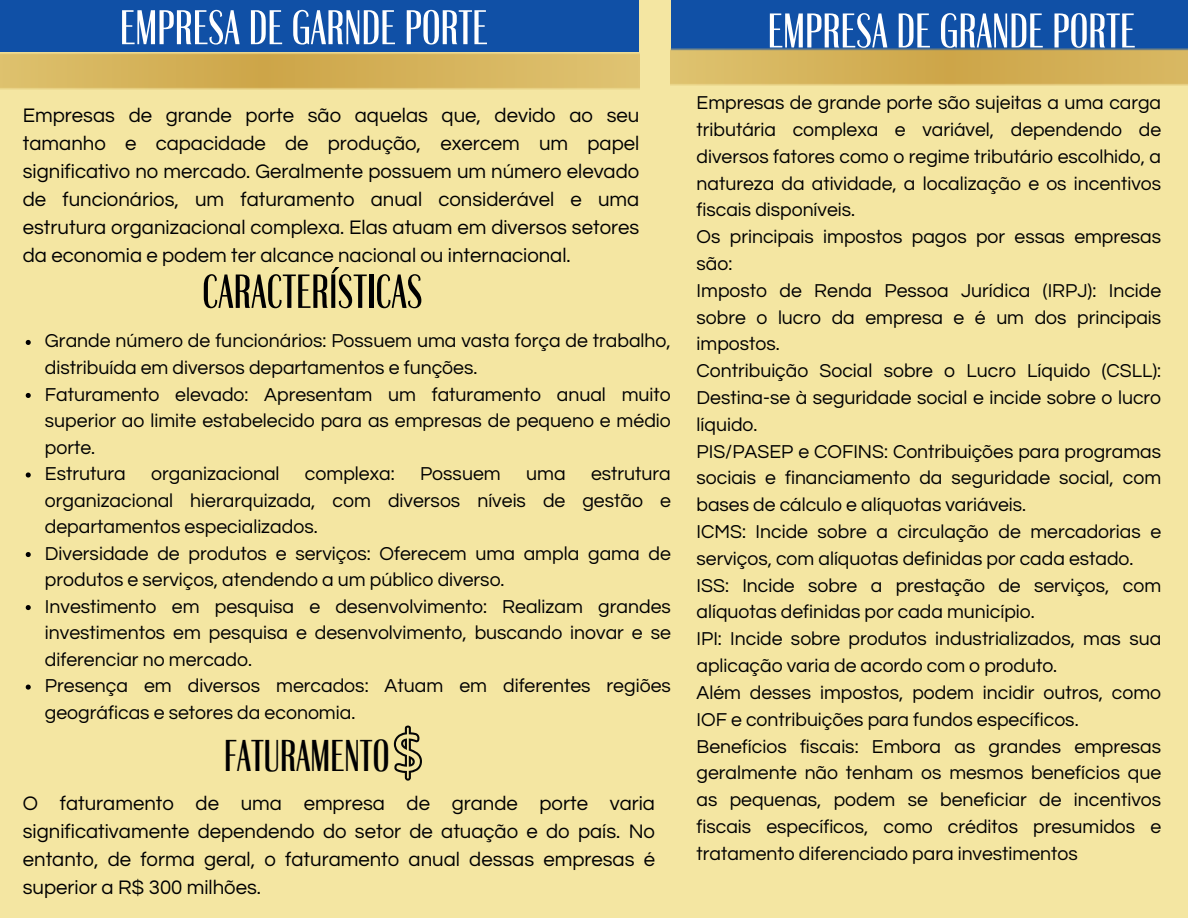
<style>
.page{position:relative;width:1188px;height:918px;background:#f4e6a2}
.page>*{position:absolute;margin:0;border:0;box-sizing:border-box;transform-origin:0 0}
.t1{font:500 51px "Britannic Com D";letter-spacing:.02em;color:#fff}
.t2{font:500 50.1px "Britannic Com D";letter-spacing:.02em;color:#000001}
.t3{font:500 46.35px "Britannic Com D";letter-spacing:.02em;color:#000001}
.t4{font:20.4px/28.2px "Questrial";color:#000001;text-align:justify}
.t5{font:19.5px/26.5px "Questrial";color:#000001}
.t6{font:19.35px/26.8px "Questrial";color:#000001;text-align:justify}
</style>
<div class="page">
<div style="left:0;top:0;width:639px;height:52px;background:#1050a6"></div>
<div style="left:671px;top:0;width:517px;height:52px;background:#1050a6"></div>
<img style="left:671px;top:49px;width:517px;height:37px">
<svg style="left:26px;top:340px;width:5px;height:5px"></svg>
<svg style="left:26px;top:393px;width:5px;height:5px"></svg>
<svg style="left:26px;top:472px;width:5px;height:6px"></svg>
<svg style="left:26px;top:552px;width:5px;height:5px"></svg>
<svg style="left:26px;top:605px;width:5px;height:5px"></svg>
<svg style="left:26px;top:685px;width:5px;height:5px"></svg>
<svg style="left:394px;top:726px;width:28px;height:55px"></svg>
<h1 class="t1" style="left:120px;top:10px;width:368px">EMPRESA DE GARNDE PORTE</h1>
<p class="t1" style="left:768px;top:13px;width:368px">EMPRESA DE GRANDE PORTE</p>
<p class="t4" style="left:23px;top:102px;width:618px">Empresas de grande porte são aquelas que, devido ao seu tamanho e capacidade de produção, exercem um papel significativo no mercado. Geralmente possuem um número elevado de funcionários, um faturamento anual considerável e uma estrutura organizacional complexa. Elas atuam em diversos setores da economia e podem ter alcance nacional ou internacional.</p>
<p class="t2" style="left:203px;top:275px;width:221px">CARACTERÍSTICAS</p>
<p class="t5" style="left:45px;top:328px;width:627px">Grande número de funcionários: Possuem uma vasta força de trabalho, distribuída em diversos departamentos e funções.</p>
<p class="t5" style="left:45px;top:381px;width:628px;text-align:justify">Faturamento elevado: Apresentam um faturamento anual muito superior ao limite estabelecido para as empresas de pequeno e médio porte.</p>
<h1 class="t5" style="left:45px;top:461px;width:82px">Estrutura</h1>
<h1 class="t5" style="left:151px;top:461px;width:130px">organizacional</h1>
<h1 class="t5" style="left:305px;top:461px;width:91px">complexa:</h1>
<h1 class="t5" style="left:420px;top:461px;width:82px">Possuem</h1>
<h1 class="t5" style="left:526px;top:461px;width:41px">uma</h1>
<h1 class="t5" style="left:45px;top:461px;width:628px;text-align:justify;text-indent:546px">estrutura organizacional hierarquizada, com diversos níveis de gestão e departamentos especializados.</h1>
<p class="t5" style="left:45px;top:540px;width:627px">Diversidade de produtos e serviços: Oferecem uma ampla gama de produtos e serviços, atendendo a um público diverso.</p>
<p class="t5" style="left:45px;top:593px;width:628px;text-align:justify">Investimento em pesquisa e desenvolvimento: Realizam grandes investimentos em pesquisa e desenvolvimento, buscando inovar e se diferenciar no mercado.</p>
<p class="t5" style="left:45px;top:673px;width:627px">Presença em diversos mercados: Atuam em diferentes regiões geográficas e setores da economia.</p>
<p class="t3" style="left:225px;top:740px;width:166px">FATURAMENTO</p>
<p class="t4" style="left:23px;top:790px;width:634px">O faturamento de uma empresa de grande porte varia significativamente dependendo do setor de atuação e do país. No entanto, de forma geral, o faturamento anual dessas empresas é superior a R$ 300 milhões.</p>
<h1 class="t6" style="left:697px;top:90px;width:466px">Empresas de grande porte são sujeitas a uma carga tributária complexa e variável, dependendo de diversos fatores como o regime tributário escolhido, a natureza da atividade, a localização e os incentivos fiscais disponíveis.</h1>
<p class="t6" style="left:697px;top:224px;width:466px">Os principais impostos pagos por essas empresas são:</p>
<p class="t6" style="left:697px;top:277px;width:466px">Imposto de Renda Pessoa Jurídica (IRPJ): Incide sobre o lucro da empresa e é um dos principais impostos.</p>
<p class="t6" style="left:697px;top:358px;width:466px">Contribuição Social sobre o Lucro Líquido (CSLL):<br>Destina-se à seguridade social e incide sobre o lucro líquido.</p>
<p class="t6" style="left:697px;top:438px;width:466px">PIS/PASEP e COFINS: Contribuições para programas sociais e financiamento da seguridade social, com bases de cálculo e alíquotas variáveis.</p>
<p class="t6" style="left:697px;top:519px;width:466px">ICMS: Incide sobre a circulação de mercadorias e serviços, com alíquotas definidas por cada estado.</p>
<p class="t6" style="left:697px;top:572px;width:466px">ISS: Incide sobre a prestação de serviços, com alíquotas definidas por cada município.</p>
<p class="t6" style="left:697px;top:626px;width:466px">IPI: Incide sobre produtos industrializados, mas sua aplicação varia de acordo com o produto.</p>
<p class="t6" style="left:697px;top:680px;width:466px">Além desses impostos, podem incidir outros, como<br>IOF e contribuições para fundos específicos.</p>
<p class="t6" style="left:697px;top:733px;width:466px">Benefícios fiscais: Embora as grandes empresas geralmente não tenham os mesmos benefícios que as pequenas, podem se beneficiar de incentivos fiscais específicos, como créditos presumidos e tratamento diferenciado para investimentos</p>
</div>
